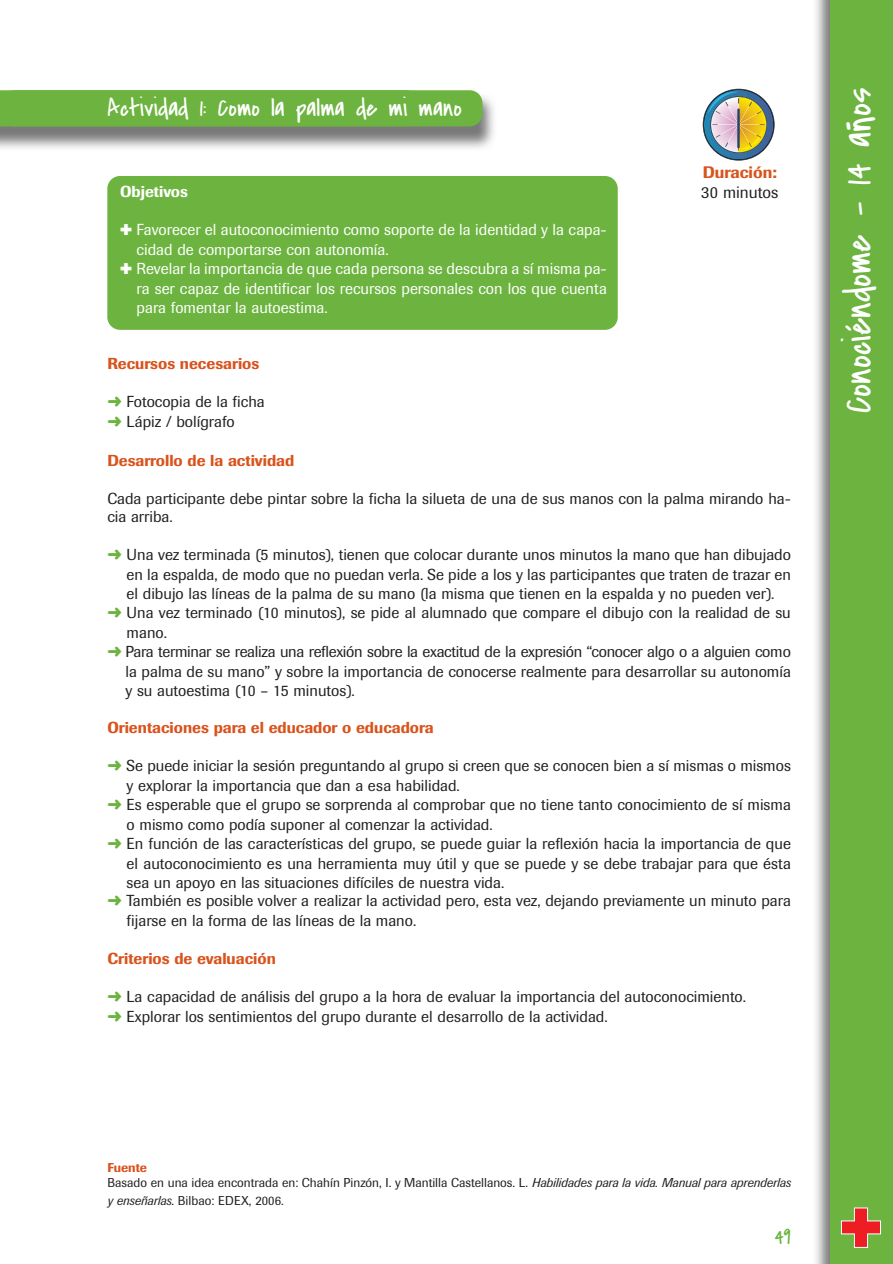
<style>
.page{position:relative;width:893px;height:1264px;background:#fff}
.page>*{position:absolute;margin:0;border:0;box-sizing:border-box;transform-origin:0 0}
.t1{font:39px "Covered By Your Grace";color:#fff}
.t2{font:25.5px "Covered By Your Grace";color:#fff}
.t3{font:22.5px "Covered By Your Grace";color:#6cb43f}
.t4{font:500 16.5px "Imago";color:#d9531c}
.t5{font:16.5px "Imago";color:#231f20}
.t6{font:15.75px/19.8px "Imago";color:#231f20}
.t7{font:15.75px "Imago";color:#fff}
.t8{font:500 15.75px "Imago";color:#d9531c}
.t9{font:15.75px "Imago";letter-spacing:-.02em;color:#231f20}
.t10{font:500 15.75px "Imago";color:#fff}
.t11{font:12.75px/15.3px "Imago";color:#231f20}
.s1{color:#6cb43f}
.s2{font-family:"Margarosa";font-size:22.5px}
.s3{font-weight:500;color:#d9531c}
.s4{font-style:italic}
</style>
<div class="page">
<img style="left:0;top:96px;width:494px;height:52px">
<div style="left:0;top:90px;width:482px;height:36px;background:#6cb43f"></div>
<div style="left:107px;top:176px;width:511px;height:154px;background:#6cb43f;border-radius:13px"></div>
<img style="left:816px;top:0;width:14px;height:1264px">
<div style="left:830px;top:0;width:63px;height:1264px;background:#6cb43f"></div>
<svg style="left:703px;top:89px;width:71px;height:72px"></svg>
<hr style="left:737px;top:123px;width:2px;height:25px;background:#25466b">
<svg style="left:841px;top:1207px;width:40px;height:41px"></svg>
<h2 class="t2" style="left:107px;top:97px;width:356px">Actividad 1: Como la palma de mi mano</h2>
<p class="t10" style="left:120px;top:186px;width:69px">Objetivos</p>
<p class="t7" style="left:120px;top:224px;width:488px">✚ Favorecer el autoconocimiento como soporte de la identidad y la capa-</p>
<p class="t7" style="left:137px;top:243px;width:254px">cidad de comportarse con autonomía.</p>
<p class="t7" style="left:120px;top:262px;width:488px">✚ Revelar la importancia de que cada persona se descubra a sí misma pa-</p>
<p class="t7" style="left:137px;top:282px;width:472px">ra ser capaz de identificar los recursos personales con los que cuenta</p>
<p class="t7" style="left:137px;top:301px;width:192px">para fomentar la autoestima.</p>
<p class="t4" style="left:703px;top:166px;width:75px">Duración:</p>
<p class="t5" style="left:701px;top:186px;width:79px">30 minutos</p>
<p class="t8" style="left:107px;top:358px;width:153px">Recursos necesarios</p>
<p class="t6" style="left:107px;top:393px;width:159px"><span class="s1">➜</span> Fotocopia de la ficha <span class="s1">➜</span> Lápiz / bolígrafo</p>
<p class="t8" style="left:107px;top:454px;width:188px">Desarrollo de la actividad</p>
<p class="t6" style="left:107px;top:490px;width:685px;line-height:18.9px">Cada participante debe pintar sobre la ficha la silueta de una de sus manos con la palma mirando ha&shy;cia arriba.</p>
<p class="t6" style="left:107px;top:546px;width:685px"><span class="s1">➜</span> Una vez terminada (5 minutos), tienen que colocar durante unos minutos la mano que han dibujado</p>
<p class="t6" style="left:127px;top:566px;width:665px">en la espalda, de modo que no puedan verla. Se pide a los y las participantes que traten de trazar en</p>
<p class="t6" style="left:127px;top:585px;width:649px">el dibujo las líneas de la palma de su mano (la misma que tienen en la espalda y no pueden ver).</p>
<p class="t6" style="left:107px;top:604px;width:685px"><span class="s1">➜</span> Una vez terminado (10 minutos), se pide al alumnado que compare el dibujo con la realidad de su</p>
<p class="t6" style="left:127px;top:623px;width:42px">mano.</p>
<p class="t9" style="left:107px;top:645px;width:685px"><span class="s1">➜</span> Para terminar se realiza una reflexión sobre la exactitud de la expresión “conocer algo o a alguien como</p>
<p class="t6" style="left:125px;top:662px;width:667px">la palma de su mano” y sobre la importancia de conocerse realmente para desarrollar su autonomía</p>
<p class="t6" style="left:125px;top:681px;width:231px">y su autoestima (10 – 15 minutos).</p>
<p class="t8" style="left:107px;top:722px;width:328px">Orientaciones para el educador o educadora</p>
<p class="t6" style="left:107px;top:757px;width:685px"><span class="s1">➜</span> Se puede iniciar la sesión preguntando al grupo si creen que se conocen bien a sí mismas o mismos</p>
<p class="t6" style="left:127px;top:777px;width:335px">y explorar la importancia que dan a esa habilidad.</p>
<p class="t6" style="left:107px;top:796px;width:685px"><span class="s1">➜</span> Es esperable que el grupo se sorprenda al comprobar que no tiene tanto conocimiento de sí misma</p>
<p class="t6" style="left:127px;top:815px;width:367px">o mismo como podía suponer al comenzar la actividad.</p>
<p class="t6" style="left:107px;top:834px;width:685px"><span class="s1">➜</span> En función de las características del grupo, se puede guiar la reflexión hacia la importancia de que</p>
<p class="t6" style="left:127px;top:854px;width:665px">el autoconocimiento es una herramienta muy útil y que se puede y se debe trabajar para que ésta</p>
<p class="t6" style="left:127px;top:873px;width:379px">sea un apoyo en las situaciones difíciles de nuestra vida.</p>
<p class="t6" style="left:107px;top:892px;width:685px"><span class="s1">➜</span> También es posible volver a realizar la actividad pero, esta vez, dejando previamente un minuto para</p>
<p class="t6" style="left:127px;top:912px;width:291px">fijarse en la forma de las líneas de la mano.</p>
<p class="t8" style="left:107px;top:952px;width:170px">Criterios de evaluación</p>
<p class="t6" style="left:107px;top:987px;width:640px"><span class="s1">➜</span> La capacidad de análisis del grupo a la hora de evaluar la importancia del autoconocimiento. <span class="s1">➜</span> Explorar los sentimientos del grupo durante el desarrollo de la actividad.</p>
<h1 class="t1" style="left:842px;top:413px;width:327px;rotate:-90deg">Conociéndome - 14 a<span class="s2">ñ</span>os</h1>
<p class="t11" style="left:107px;top:1160px;width:685px"><span class="s3">Fuente<br></span>Basado en una idea encontrada en: Chahín Pinzón, I. y Mantilla Castellanos. L. <span class="s4">Habilidades para la vida. Manual para aprenderlas</span></p>
<p class="t11" style="left:107px;top:1193px;width:178px"><span class="s4">y enseñarlas</span>. Bilbao: EDEX, 2006.</p>
<h3 class="t3" style="left:775px;top:1227px;width:18px">49</h3>
</div>
